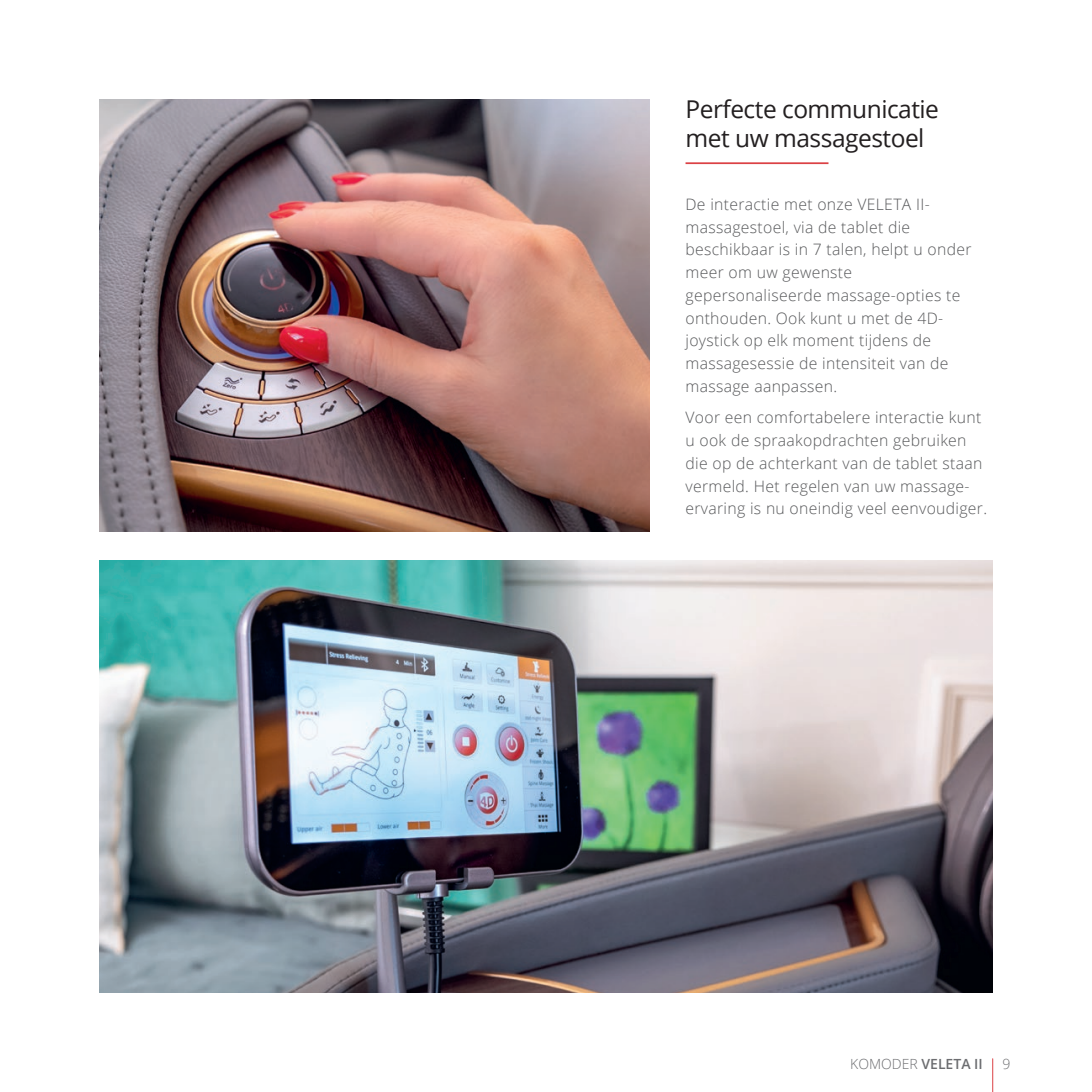
<style>
.page{position:relative;width:1092px;height:1092px;background:#fff}
.page>*{position:absolute;margin:0;border:0;box-sizing:border-box;transform-origin:0 0}
.t1{font:24.5px/29.4px "Open Sans";letter-spacing:-.02em;color:#231f20}
.t2{font:300 15.75px/22.8px "Open Sans";letter-spacing:.02em;color:#57585a}
.t3{font:600 14px "Open Sans";color:#6c6d70}
.t4{font:300 14px "Open Sans";color:#6c6d70}
.s1{font-weight:300}
</style>
<div class="page">
<hr style="left:685px;top:162px;width:143px;height:2px;background:#db4145">
<img style="left:99px;top:561px;width:893px;height:431px">
<img style="left:99px;top:99px;width:550px;height:432px">
<hr style="left:992px;top:1058px;width:1px;height:33px;background:#db4145">
<h1 class="t1" style="left:685px;top:94px;width:255px">Perfecte communicatie met uw massagestoel</h1>
<p class="t2" style="left:685px;top:192px;width:287px">De interactie met onze VELETA II&shy;massagestoel, via de tablet die beschikbaar is in 7 talen, helpt u onder meer om uw gewenste gepersonaliseerde massage-opties te onthouden. Ook kunt u met de 4D&shy;joystick op elk moment tijdens de massagesessie de intensiteit van de massage aanpassen.</p>
<p class="t2" style="left:685px;top:406px;width:303px">Voor een comfortabelere interactie kunt u ook de spraakopdrachten gebruiken die op de achterkant van de tablet staan vermeld. Het regelen van uw massage&shy;ervaring is nu oneindig veel eenvoudiger.</p>
<p class="t3" style="left:850px;top:1054px;width:134px"><span class="s1">KOMODER</span> VELETA II</p>
<p class="t4" style="left:1002px;top:1054px;width:9px">9</p>
</div>
